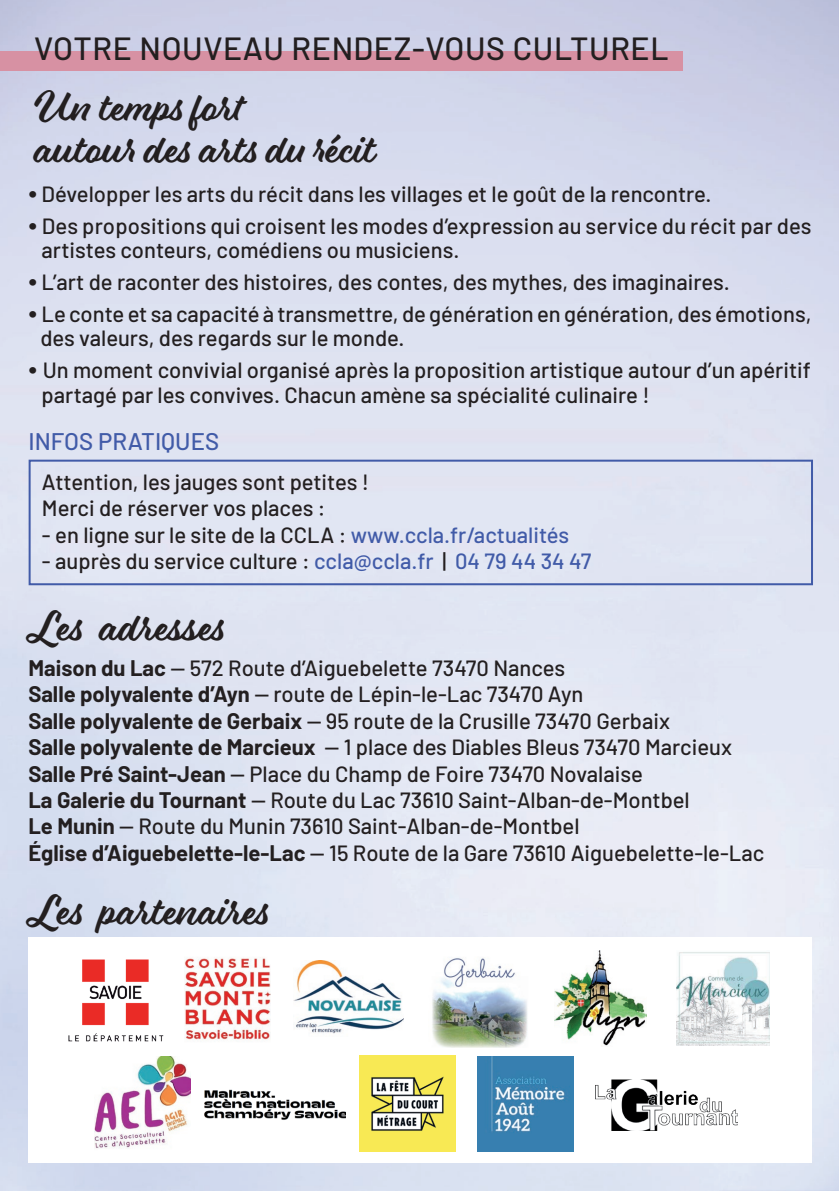
<style>
.page{position:relative;width:840px;height:1191px;background:#fff}
.page>*{position:absolute;margin:0;border:0;box-sizing:border-box;transform-origin:0 0}
.t1{font:40px/42px "Eds Market Main Script";letter-spacing:.03em;color:#231f20}
.t2{font:40px "Eds Market Main Script";letter-spacing:.05em;color:#231f20}
.t3{font:500 32px "Barlow";letter-spacing:.02em;color:#231f20}
.t4{font:500 24px "Barlow";color:#415ba8}
.t5{font:500 22px/26.4px "Barlow";color:#231f20}
.s1{font-size:28px}
.s2{color:#415ba8}
.s3{font-weight:700}
</style>
<div class="page">
<img style="left:0;top:0;width:838px;height:1191px">
<div style="left:0;top:51px;width:682px;height:20px;background:#d791a3"></div>
<div style="left:29px;top:459px;width:783px;height:126px;border:2px solid #415ba8"></div>
<div style="left:28px;top:937px;width:783px;height:225px;background:#fff"></div>
<img style="left:69px;top:959px;width:95px;height:83px">
<img style="left:294px;top:960px;width:109px;height:74px">
<img style="left:184px;top:958px;width:87px;height:82px">
<img style="left:432px;top:958px;width:96px;height:89px">
<img style="left:554px;top:950px;width:91px;height:96px">
<img style="left:676px;top:952px;width:92px;height:93px">
<img style="left:95px;top:1056px;width:95px;height:93px">
<img style="left:477px;top:1056px;width:95px;height:95px">
<img style="left:205px;top:1089px;width:140px;height:31px">
<img style="left:595px;top:1079px;width:142px;height:52px">
<img style="left:359px;top:1055px;width:96px;height:96px">
<h2 class="t3" style="left:34px;top:25px;width:635px">VOTRE NOUVEAU RENDEZ-VOUS CULTUREL</h2>
<h1 class="t1" style="left:34px;top:86px;width:341px">Un temps fort<br>autour des arts du récit</h1>
<p class="t5" style="left:28px;top:179px;width:684px"><span class="s1">•</span> Développer les arts du récit dans les villages et le goût de la rencontre.</p>
<p class="t5" style="left:42px;top:213px;width:771px;line-height:24px;text-indent:-13px"><span class="s1">•</span> Des propositions qui croisent les modes d’expression au service du récit par des artistes conteurs, comédiens ou musiciens.</p>
<p class="t5" style="left:28px;top:267px;width:702px"><span class="s1">•</span> L’art de raconter des histoires, des contes, des mythes, des imaginaires.</p>
<p class="t5" style="left:40px;top:301px;width:772px;line-height:24px;text-indent:-12px"><span class="s1">•</span> Le conte et sa capacité à transmettre, de génération en génération, des émotions, des valeurs, des regards sur le monde.</p>
<p class="t5" style="left:42px;top:357px;width:770px;line-height:24px;text-indent:-13px"><span class="s1">•</span> Un moment convivial organisé après la proposition artistique autour d’un apéritif partagé par les convives. Chacun amène sa spécialité culinaire !</p>
<p class="t4" style="left:29px;top:423px;width:192px">INFOS PRATIQUES</p>
<p class="t5" style="left:42px;top:467px;width:328px">Attention, les jauges sont petites !<br>Merci de réserver vos places :</p>
<p class="t5" style="left:42px;top:520px;width:528px">- en ligne sur le site de la CCLA : <span class="s2">www.ccla.fr/actualités</span></p>
<p class="t5" style="left:42px;top:546px;width:550px">- auprès du service culture : <span class="s2">ccla@ccla.fr</span> | <span class="s2">04 79 44 34 47</span></p>
<h1 class="t2" style="left:28px;top:602px;width:198px">Les adresses</h1>
<p class="t5" style="left:28px;top:653px;width:737px"><span class="s3">Maison du Lac</span> -- 572 Route d’Aiguebelette 73470 Nances<br><span class="s3">Salle polyvalente d’Ayn</span> -- route de Lépin-le-Lac 73470 Ayn<br><span class="s3">Salle polyvalente de Gerbaix</span> -- 95 route de la Crusille 73470 Gerbaix<br><span class="s3">Salle polyvalente de Marcieux</span> -- 1 place des Diables Bleus 73470 Marcieux <span class="s3">Salle Pré Saint-Jean</span> -- Place du Champ de Foire 73470 Novalaise<br><span class="s3">La Galerie du Tournant</span> -- Route du Lac 73610 Saint-Alban-de-Montbel<br><span class="s3">Le Munin</span> -- Route du Munin 73610 Saint-Alban-de-Montbel<br><span class="s3">Église d’Aiguebelette-le-Lac</span> -- 15 Route de la Gare 73610 Aiguebelette-le-Lac</p>
<h1 class="t1" style="left:28px;top:889px;width:242px">Les partenaires</h1>
</div>
